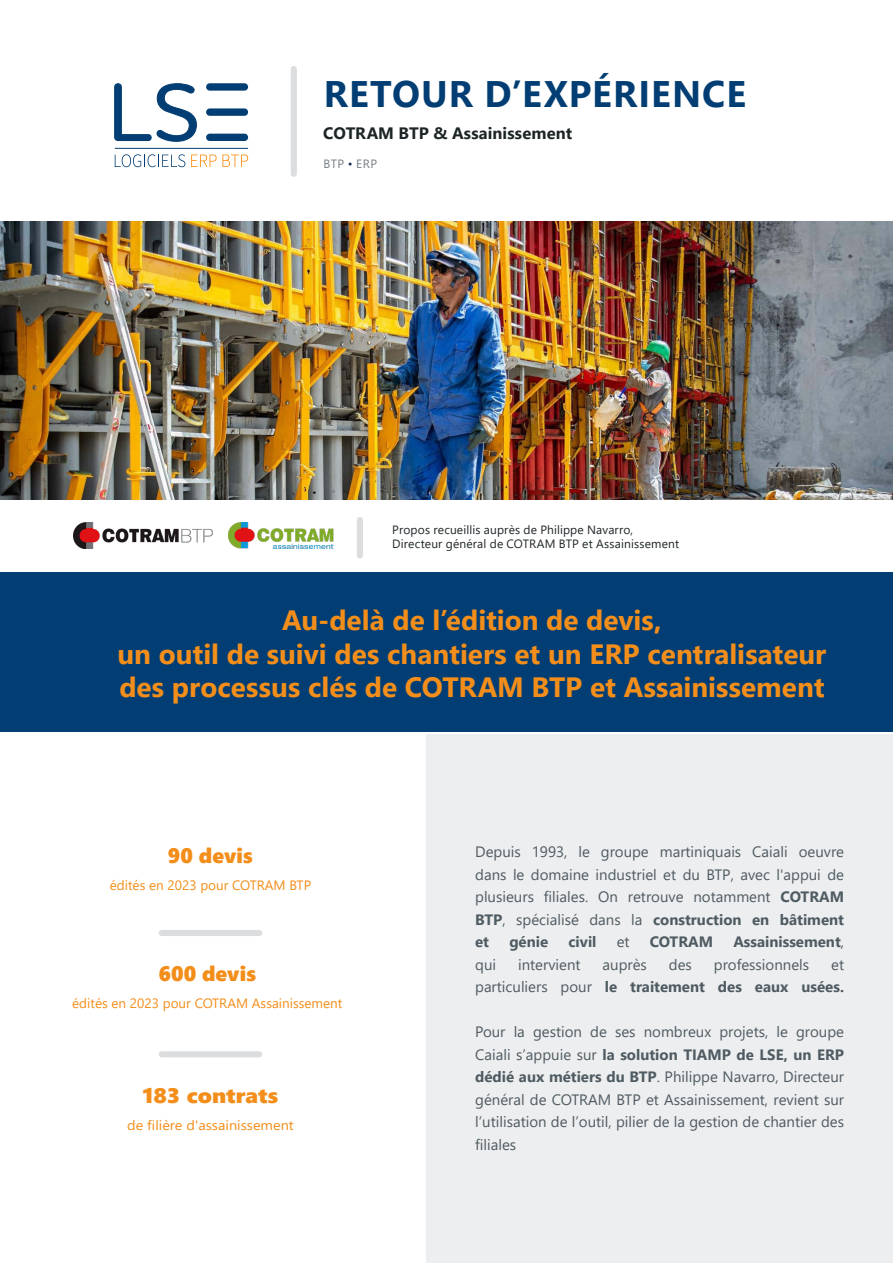
<style>
.page{position:relative;width:893px;height:1263px;background:#fff}
.page>*{position:absolute;margin:0;border:0;box-sizing:border-box;transform-origin:0 0}
.t1{font:700 36.9px "Segoe UI";letter-spacing:.03em;color:#023e73}
.t2{font:700 27.9px/33.5px "Segoe UI";color:#f48e1b}
.t3{font:21px "Segoe UI Black";color:#f48e1b}
.t4{font:21px "Segoe UI Black";color:#f48e1b;scale:1.07 1}
.t5{font:700 16.5px "Segoe UI";letter-spacing:.005em;color:#1e2527}
.t6{font:15px/22.5px "Segoe UI";color:#4f5b62;text-align:justify}
.t7{font:700 15px/22.5px "Segoe UI";color:#4f5b62;text-align:right}
.t8{font:13.5px "Segoe UI";color:#f48e1b}
.t9{font:13.5px "Segoe UI";color:#f48e1b;scale:1.07 1}
.t10{font:12px/13.5px "Segoe UI";letter-spacing:.015em;color:#1e2527}
.t11{font:12px "Segoe UI";letter-spacing:.04em;color:#767e85}
.s1{color:#183457}
.s2{font-weight:700}
.s3{font-weight:400}
</style>
<div class="page">
<div style="left:426px;top:734px;width:467px;height:529px;background:#edeeef"></div>
<img style="left:0;top:221px;width:893px;height:279px">
<div style="left:0;top:572px;width:893px;height:159px;background:#023e73"></div>
<div style="left:159px;top:1051px;width:103px;height:6px;background:#dcdddf;border-radius:3px"></div>
<div style="left:159px;top:930px;width:103px;height:6px;background:#dcdddf;border-radius:3px"></div>
<div style="left:291px;top:66px;width:6px;height:111px;background:#dcdddf;border-radius:3px"></div>
<div style="left:357px;top:517px;width:6px;height:42px;background:#dcdddf;border-radius:3px"></div>
<svg style="left:115px;top:154px;width:70px;height:13px"></svg>
<svg style="left:191px;top:155px;width:57px;height:12px"></svg>
<hr style="left:115px;top:148px;width:133px;height:1px;background:#023e73">
<svg style="left:114px;top:83px;width:83px;height:59px"></svg>
<svg style="left:206px;top:83px;width:42px;height:58px"></svg>
<img style="left:73px;top:522px;width:140px;height:27px">
<img style="left:228px;top:522px;width:106px;height:27px">
<p class="t1" style="left:324px;top:59px;width:424px">RETOUR D’EXPÉRIENCE</p>
<p class="t5" style="left:323px;top:118px;width:250px">COTRAM BTP &amp; Assainissement</p>
<p class="t11" style="left:323px;top:153px;width:55px">BTP <span class="s1">•</span> ERP</p>
<p class="t10" style="left:392px;top:522px;width:288px">Propos recueillis auprès de Philippe Navarro,<br>Directeur général de COTRAM BTP et Assainissement</p>
<p class="t2" style="left:282px;top:601px;width:381px">Au-delà de l’édition de devis,</p>
<p class="t2" style="left:117px;top:635px;width:710px">un outil de suivi des chantiers et un ERP centralisateur des processus clés de COTRAM BTP et Assainissement</p>
<p class="t3" style="left:168px;top:840px;width:87px">90 devis</p>
<p class="t8" style="left:110px;top:872px;width:203px">édités en 2023 pour COTRAM BTP</p>
<p class="t3" style="left:158px;top:959px;width:99px">600 devis</p>
<p class="t8" style="left:72px;top:991px;width:272px">édités en 2023 pour COTRAM Assainissement</p>
<p class="t4" style="left:142px;top:1080px;width:129px">183 contrats</p>
<p class="t9" style="left:127px;top:1112px;width:157px">de filière d'assainissement</p>
<p class="t6" style="left:475px;top:839px;width:370px">Depuis 1993, le groupe martiniquais Caiali oeuvre dans le domaine industriel et du BTP, avec l'appui de plusieurs filiales. On retrouve notamment <span class="s2">COTRAM BTP</span>, spécialisé dans la <span class="s2">construction en bâtiment et</span></p>
<p class="t7" style="left:509px;top:929px;width:40px">génie</p>
<p class="t7" style="left:568px;top:929px;width:30px">civil</p>
<p class="t6" style="left:617px;top:929px;width:14px">et</p>
<p class="t7" style="left:650px;top:929px;width:65px">COTRAM</p>
<p class="t7" style="left:733px;top:929px;width:112px">Assainissement<span class="s3">,</span></p>
<p class="t6" style="left:475px;top:952px;width:22px">qui</p>
<p class="t6" style="left:518px;top:952px;width:64px">intervient</p>
<p class="t6" style="left:603px;top:952px;width:46px">auprès</p>
<p class="t6" style="left:669px;top:952px;width:25px">des</p>
<p class="t6" style="left:714px;top:952px;width:97px">professionnels</p>
<p class="t7" style="left:475px;top:952px;width:370px"><span class="s3">et<br>particuliers pour</span> le traitement des eaux usées.</p>
<p class="t6" style="left:475px;top:1019px;width:370px">Pour la gestion de ses nombreux projets, le groupe Caiali s’appuie sur <span class="s2">la solution TIAMP de LSE, un ERP dédié aux métiers du BTP</span>. Philippe Navarro, Directeur général de COTRAM BTP et Assainissement, revient sur l’utilisation de l’outil, pilier de la gestion de chantier des filiales</p>
</div>
